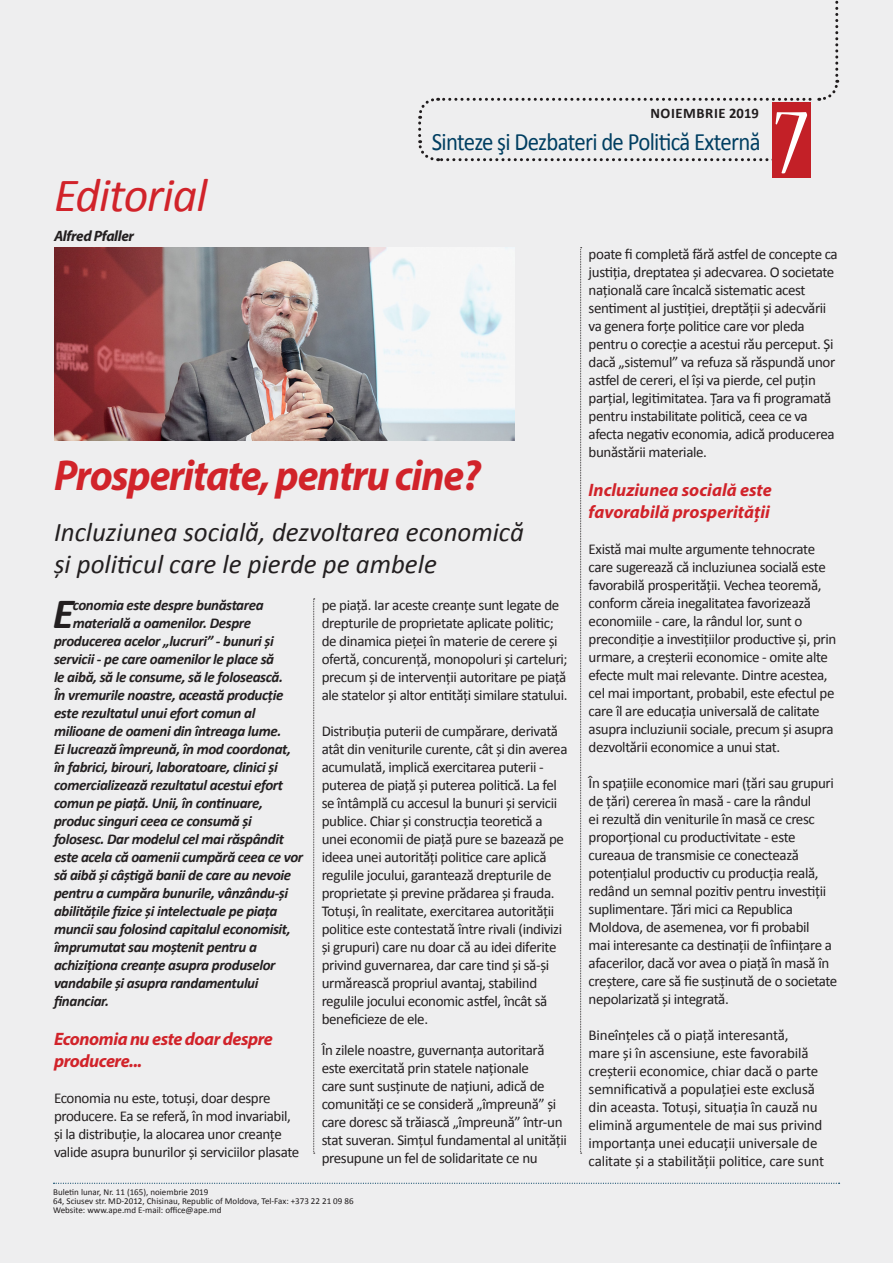
<style>
.page{position:relative;width:893px;height:1263px;background:#eeeeef}
.page>*{position:absolute;margin:0;border:0;box-sizing:border-box;transform-origin:0 0}
.t1{font:condensed 102px "Nueva Std";color:#fff}
.texte{font:italic 47.85px "Calibri";letter-spacing:-.02em;color:#d1232a}
.TITLU{font:italic 700 43.5px "Myriad Pro";letter-spacing:-.03em;color:#d1232a;scale:.95 1}
.MANSHETA{font:italic 700 43.35px "Calibri";color:#231f20}
.texte-2{font:italic 27px "Calibri";color:#231f20}
.t2{font:25.05px "Calibri";letter-spacing:-.03em;color:#014368;scale:.91 1}
.INTERTITLU{font:italic 700 18px/21.6px "Myriad Pro";color:#d1232a}
.INTERTITLU-2{font:italic 700 18px/21.6px "Myriad Pro";letter-spacing:-.025em;color:#d1232a}
.texte-3{font:15px/18px "Calibri";letter-spacing:-.025em;color:#231f20}
.MANSHETA-2{font:italic 700 15px "Calibri";letter-spacing:-.025em;color:#231f20}
.texte-4{font:italic 700 15px "Myriad Pro";letter-spacing:-.025em;color:#231f20}
.t3{font:700 14.55px "Calibri";letter-spacing:.04em;color:#231f20}
.t4{font:9px/9px "Calibri";color:#231f20}
</style>
<div class="page">
<svg style="left:313px;top:598px;width:2px;height:556px"></svg>
<svg style="left:580px;top:247px;width:2px;height:907px"></svg>
<img style="left:54px;top:247px;width:460px;height:193px">
<p class="texte" style="left:54px;top:163px;width:155px">Editorial</p>
<p class="texte-4" style="left:54px;top:226px;width:82px">Alfred Pfaller</p>
<p class="t3" style="left:650px;top:104px;width:110px">NOIEMBRIE 2019</p>
<h3 class="t2" style="left:432px;top:126px;width:363px">Sinteze şi Dezbateri de Politică Externă</h3>
<p class="t1" style="left:775px;top:96px;width:34px">7</p>
<p class="TITLU" style="left:54px;top:447px;width:451px">Prosperitate, pentru cine?</p>
<p class="texte-2" style="left:54px;top:513px;width:471px">Incluziunea socială, dezvoltarea economică</p>
<p class="texte-2" style="left:54px;top:546px;width:384px">și politicul care le pierde pe ambele</p>
<p class="MANSHETA" style="left:53px;top:586px;width:23px">E</p>
<p class="MANSHETA-2" style="left:73px;top:595px;width:192px">conomia este despre bunăstarea</p>
<p class="MANSHETA-2" style="left:73px;top:613px;width:180px">materială a oamenilor. Despre</p>
<p class="MANSHETA-2" style="left:54px;top:631px;width:221px">producerea acelor „lucruri” - bunuri și</p>
<p class="MANSHETA-2" style="left:54px;top:649px;width:222px">servicii - pe care oamenilor le place să</p>
<p class="MANSHETA-2" style="left:54px;top:667px;width:231px">le aibă, să le consume, să le folosească.</p>
<p class="MANSHETA-2" style="left:54px;top:685px;width:231px">În vremurile noastre, această producție</p>
<p class="MANSHETA-2" style="left:54px;top:703px;width:203px">este rezultatul unui efort comun al</p>
<p class="MANSHETA-2" style="left:54px;top:721px;width:229px">milioane de oameni din întreaga lume.</p>
<p class="MANSHETA-2" style="left:54px;top:739px;width:238px">Ei lucrează împreună, în mod coordonat,</p>
<p class="MANSHETA-2" style="left:54px;top:757px;width:225px">în fabrici, birouri, laboratoare, clinici și</p>
<p class="MANSHETA-2" style="left:54px;top:775px;width:230px">comercializează rezultatul acestui efort</p>
<p class="MANSHETA-2" style="left:54px;top:793px;width:211px">comun pe piață. Unii, în continuare,</p>
<p class="MANSHETA-2" style="left:54px;top:811px;width:199px">produc singuri ceea ce consumă și</p>
<p class="MANSHETA-2" style="left:54px;top:829px;width:231px">folosesc. Dar modelul cel mai răspândit</p>
<p class="MANSHETA-2" style="left:54px;top:847px;width:251px">este acela că oamenii cumpără ceea ce vor</p>
<p class="MANSHETA-2" style="left:54px;top:865px;width:239px">să aibă și câștigă banii de care au nevoie</p>
<p class="MANSHETA-2" style="left:54px;top:883px;width:236px">pentru a cumpăra bunurile, vânzându-și</p>
<p class="MANSHETA-2" style="left:54px;top:901px;width:225px">abilitățile fizice și intelectuale pe piața</p>
<p class="MANSHETA-2" style="left:54px;top:919px;width:238px">muncii sau folosind capitalul economisit,</p>
<p class="MANSHETA-2" style="left:54px;top:937px;width:204px">împrumutat sau moștenit pentru a</p>
<p class="MANSHETA-2" style="left:54px;top:955px;width:223px">achiziționa creanțe asupra produselor</p>
<p class="MANSHETA-2" style="left:54px;top:973px;width:206px">vandabile și asupra randamentului</p>
<p class="MANSHETA-2" style="left:54px;top:991px;width:57px">financiar.</p>
<p class="INTERTITLU-2" style="left:54px;top:1028px;width:220px">Economia nu este doar despre producere...</p>
<p class="texte-3" style="left:54px;top:1089px;width:247px">Economia nu este, totuși, doar despre producere. Ea se referă, în mod invariabil, și la distribuție, la alocarea unor creanțe valide asupra bunurilor și serviciilor plasate</p>
<p class="texte-3" style="left:322px;top:596px;width:247px">pe piață. Iar aceste creanțe sunt legate de drepturile de proprietate aplicate politic; de dinamica pieței în materie de cerere și ofertă, concurență, monopoluri și carteluri; precum și de intervenții autoritare pe piață ale statelor și altor entități similare statului.</p>
<p class="texte-3" style="left:322px;top:722px;width:247px">Distribuția puterii de cumpărare, derivată atât din veniturile curente, cât și din averea acumulată, implică exercitarea puterii - puterea de piață și puterea politică. La fel se întâmplă cu accesul la bunuri și servicii publice. Chiar și construcția teoretică a unei economii de piață pure se bazează pe ideea unei autorități politice care aplică regulile jocului, garantează drepturile de proprietate și previne prădarea și frauda.<br>Totuși, în realitate, exercitarea autorității politice este contestată între rivali (indivizi și grupuri) care nu doar că au idei diferite privind guvernarea, dar care tind și să-și urmărească propriul avantaj, stabilind regulile jocului economic astfel, încât să beneficieze de ele.</p>
<p class="texte-3" style="left:322px;top:1041px;width:247px">În zilele noastre, guvernanța autoritară este exercitată prin statele naționale<br>care sunt susținute de națiuni, adică de comunități ce se consideră „împreună” și care doresc să trăiască „împreună” într-un stat suveran. Simțul fundamental al unității presupune un fel de solidaritate ce nu</p>
<p class="t4" style="left:53px;top:1187px;width:302px">Buletin lunar, Nr. 11 (165), noiembrie 2019<br>64, Sciusev str. MD-2012, Chisinau, Republic of Moldova, Tel-Fax: +373 22 21 09 86<br>Website: www.ape.md E-mail: office@ape.md</p>
<p class="texte-3" style="left:589px;top:245px;width:251px">poate fi completă fără astfel de concepte ca justiția, dreptatea și adecvarea. O societate națională care încalcă sistematic acest sentiment al justiției, dreptății și adecvării va genera forțe politice care vor pleda pentru o corecție a acestui rău perceput. Și dacă „sistemul” va refuza să răspundă unor astfel de cereri, el își va pierde, cel puțin parțial, legitimitatea. Țara va fi programată pentru instabilitate politică, ceea ce va afecta negativ economia, adică producerea bunăstării materiale.</p>
<p class="INTERTITLU" style="left:589px;top:479px;width:185px">Incluziunea socială este favorabilă prosperității</p>
<p class="texte-3" style="left:589px;top:540px;width:249px">Există mai multe argumente tehnocrate care sugerează că incluziunea socială este favorabilă prosperității. Vechea teoremă, conform căreia inegalitatea favorizează economiile - care, la rândul lor, sunt o precondiție a investițiilor productive și, prin urmare, a creșterii economice - omite alte efecte mult mai relevante. Dintre acestea, cel mai important, probabil, este efectul pe care îl are educația universală de calitate asupra incluziunii sociale, precum și asupra dezvoltării economice a unui stat.</p>
<p class="texte-3" style="left:589px;top:774px;width:250px">În spațiile economice mari (țări sau grupuri de țări) cererea în masă - care la rândul<br>ei rezultă din veniturile în masă ce cresc proporțional cu productivitate - este cureaua de transmisie ce conectează potențialul productiv cu producția reală, redând un semnal pozitiv pentru investiții suplimentare. Țări mici ca Republica Moldova, de asemenea, vor fi probabil<br>mai interesante ca destinații de înființare a afacerilor, dacă vor avea o piață în masă în creștere, care să fie susținută de o societate nepolarizată și integrată.</p>
<p class="texte-3" style="left:589px;top:1026px;width:237px">Bineînțeles că o piață interesantă,<br>mare și în ascensiune, este favorabilă creșterii economice, chiar dacă o parte semnificativă a populației este exclusă din aceasta. Totuși, situația în cauză nu elimină argumentele de mai sus privind importanța unei educații universale de calitate și a stabilității politice, care sunt</p>
</div>
